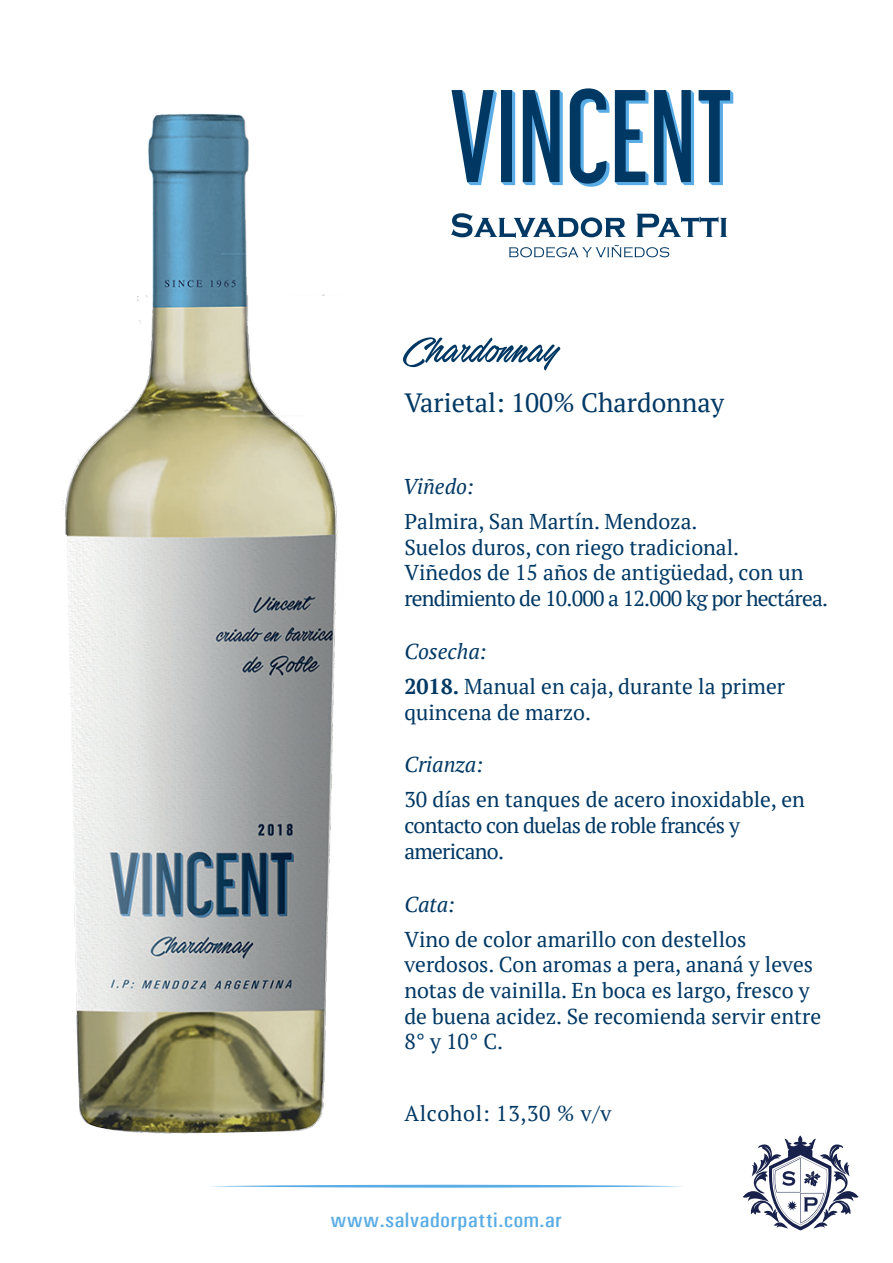
<style>
.page{position:relative;width:893px;height:1263px;background:#fff}
.page>*{position:absolute;margin:0;border:0;box-sizing:border-box;transform-origin:0 0}
.t1{font:26.4px "PT Serif";color:#003864}
.t2{font:21.45px/25.8px "PT Serif";color:#003864}
.t3{font:21.45px/25.8px "PT Serif";letter-spacing:-.035em;color:#003864}
.t4{font:italic 21.45px "PT Serif";color:#003864}
.t5{font:21.45px "PT Serif";letter-spacing:.03em;color:#003864}
.t6{font:21px "Univers Condensed";letter-spacing:.005em;color:#5aace5;scale:1.18 1}
.s1{font-style:italic}
.s2{font-weight:700}
</style>
<div class="page">
<svg style="left:403px;top:337px;width:157px;height:33px"></svg>
<svg style="left:743px;top:1135px;width:116px;height:95px"></svg>
<svg style="left:211px;top:1185px;width:471px;height:3px"></svg>
<svg style="left:451px;top:90px;width:64px;height:95px"></svg>
<div style="left:501px;top:90px;width:11px;height:92px;background:#003864"></div>
<svg style="left:523px;top:90px;width:40px;height:95px"></svg>
<svg style="left:570px;top:88px;width:39px;height:99px"></svg>
<svg style="left:615px;top:90px;width:33px;height:95px"></svg>
<svg style="left:654px;top:90px;width:79px;height:95px"></svg>
<svg style="left:451px;top:213px;width:276px;height:25px"></svg>
<svg style="left:509px;top:245px;width:160px;height:13px"></svg>
<img style="left:62px;top:114px;width:276px;height:1020px">
<p class="t1" style="left:404px;top:385px;width:321px">Varietal: 100% Chardonnay</p>
<p class="t4" style="left:403px;top:473px;width:73px">Viñedo:</p>
<p class="t2" style="left:404px;top:508px;width:425px">Palmira, San Martín. Mendoza.<br>Suelos duros, con riego tradicional.<br>Viñedos de 15 años de antigüedad, con un rendimiento de 10.000 a 12.000 kg por hectárea.</p>
<p class="t2" style="left:404px;top:633px;width:382px;line-height:35px"><span class="s1">Cosecha:<br></span><span class="s2">2018.</span> Manual en caja, durante la primer</p>
<p class="t2" style="left:404px;top:699px;width:188px">quincena de marzo.</p>
<p class="t4" style="left:404px;top:751px;width:80px">Crianza:</p>
<p class="t3" style="left:404px;top:786px;width:402px">30 días en tanques de acero inoxidable, en contacto con duelas de roble francés y americano.</p>
<p class="t4" style="left:404px;top:890px;width:52px">Cata:</p>
<p class="t2" style="left:404px;top:926px;width:418px">Vino de color amarillo con destellos verdosos. Con aromas a pera, ananá y leves notas de vainilla. En boca es largo, fresco y de buena acidez. Se recomienda servir entre 8° y 10° C.</p>
<p class="t5" style="left:404px;top:1099px;width:208px">Alcohol: 13,30 % v/v</p>
<p class="t6" style="left:331px;top:1207px;width:198px">www.salvadorpatti.com.ar</p>
</div>
